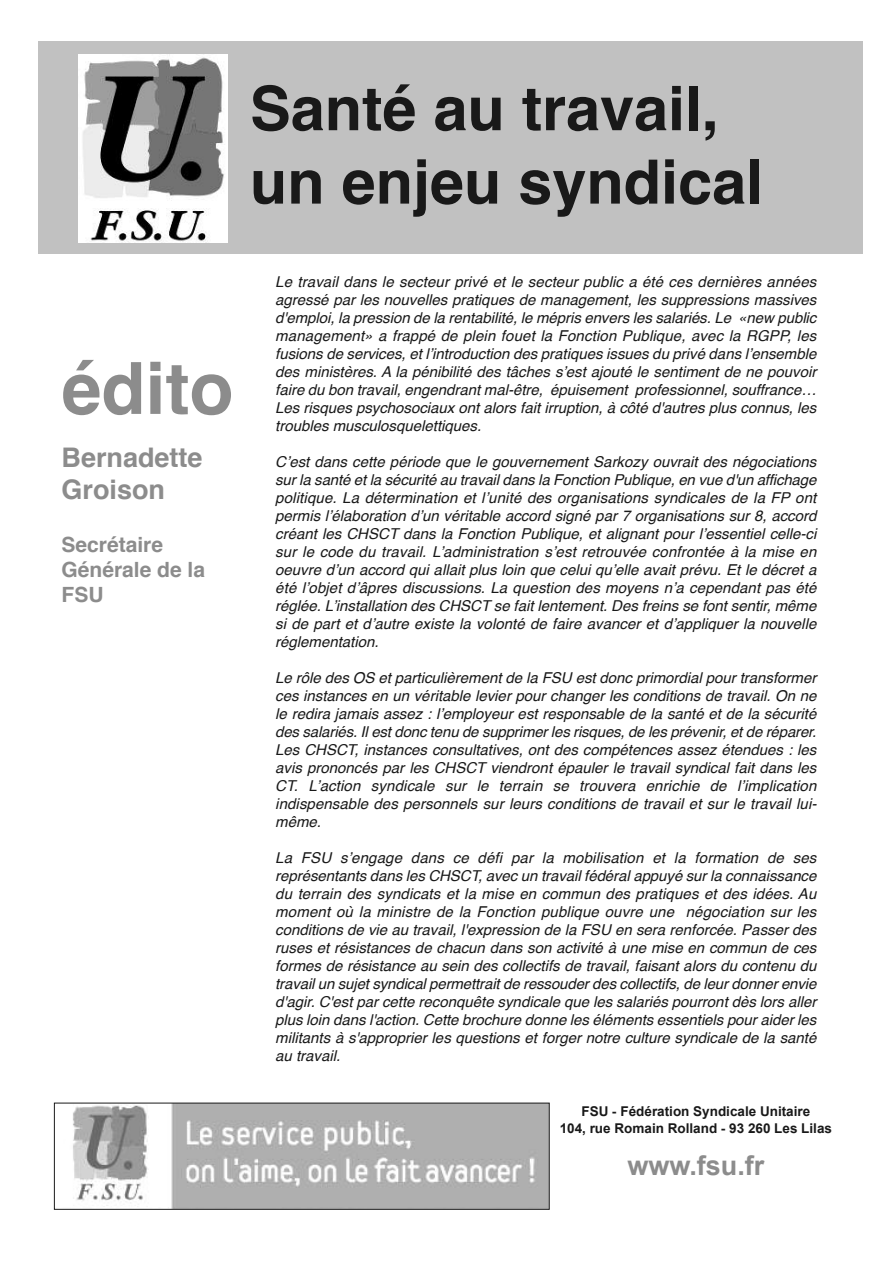
<style>
.page{position:relative;width:893px;height:1263px;background:#fff}
.page>*{position:absolute;margin:0;border:0;box-sizing:border-box;transform-origin:0 0}
.t1{font:700 72px "Helvetica";color:#8c8c8c}
.t2{font:700 61.2px/73.3px "Helvetica";color:#191919}
.t3{font:700 27px/32.4px "Helvetica";color:#8c8c8c}
.t4{font:700 27px "Arial";color:#8c8c8c}
.t5{font:700 21px/25.2px "Helvetica";color:#8c8c8c}
.t6{font:italic 15px/18px "Helvetica";color:#191919;text-align:justify}
.t7{font:700 13.5px/16.2px "Arial";color:#191919;text-align:center}
</style>
<div class="page">
<div style="left:38px;top:42px;width:825px;height:212px;background:#c1c1c1"></div>
<img style="left:78px;top:54px;width:149px;height:188px">
<img style="left:73px;top:1105px;width:475px;height:103px">
<div style="left:54px;top:1103px;width:496px;height:107px;border:1px solid #191919"></div>
<h2 class="t2" style="left:250px;top:77px;width:515px">Santé au travail, un enjeu syndical</h2>
<h1 class="t1" style="left:61px;top:358px;width:173px">édito</h1>
<h3 class="t3" style="left:61px;top:443px;width:143px">Bernadette<br>Groison</h3>
<h3 class="t5" style="left:61px;top:534px;width:145px">Secrétaire<br>Générale de la<br>FSU</h3>
<p class="t6" style="left:275px;top:274px;width:543px">Le travail dans le secteur privé et le secteur public a été ces dernières années agressé par les nouvelles pratiques de management, les suppressions massives d'emploi, la pression de la rentabilité, le mépris envers les salariés. Le «new public management» a frappé de plein fouet la Fonction Publique, avec la RGPP, les fusions de services, et l’introduction des pratiques issues du privé dans l’ensemble des ministères. A la pénibilité des tâches s’est ajouté le sentiment de ne pouvoir faire du bon travail, engendrant mal-être, épuisement professionnel, souffrance… Les risques psychosociaux ont alors fait irruption, à côté d'autres plus connus, les troubles musculosquelettiques.</p>
<p class="t6" style="left:275px;top:454px;width:543px">C’est dans cette période que le gouvernement Sarkozy ouvrait des négociations sur la santé et la sécurité au travail dans la Fonction Publique, en vue d'un affichage politique. La détermination et l’unité des organisations syndicales de la FP ont permis l’élaboration d’un véritable accord signé par 7 organisations sur 8, accord créant les CHSCT dans la Fonction Publique, et alignant pour l’essentiel celle-ci sur le code du travail. L’administration s’est retrouvée confrontée à la mise en oeuvre d’un accord qui allait plus loin que celui qu’elle avait prévu. Et le décret a été l’objet d’âpres discussions. La question des moyens n’a cependant pas été réglée. L’installation des CHSCT se fait lentement. Des freins se font sentir, même si de part et d’autre existe la volonté de faire avancer et d’appliquer la nouvelle réglementation.</p>
<p class="t6" style="left:275px;top:670px;width:543px">Le rôle des OS et particulièrement de la FSU est donc primordial pour transformer ces instances en un véritable levier pour changer les conditions de travail. On ne le redira jamais assez : l’employeur est responsable de la santé et de la sécurité des salariés. Il est donc tenu de supprimer les risques, de les prévenir, et de réparer.<br>Les CHSCT, instances consultatives, ont des compétences assez étendues : les avis prononcés par les CHSCT viendront épauler le travail syndical fait dans les CT. L’action syndicale sur le terrain se trouvera enrichie de l’implication indispensable des personnels sur leurs conditions de travail et sur le travail lui&shy;même.</p>
<p class="t6" style="left:275px;top:850px;width:543px">La FSU s’engage dans ce défi par la mobilisation et la formation de ses représentants dans les CHSCT, avec un travail fédéral appuyé sur la connaissance du terrain des syndicats et la mise en commun des pratiques et des idées. Au moment où la ministre de la Fonction publique ouvre une négociation sur les conditions de vie au travail, l'expression de la FSU en sera renforcée. Passer des ruses et résistances de chacun dans son activité à une mise en commun de ces formes de résistance au sein des collectifs de travail, faisant alors du contenu du travail un sujet syndical permettrait de ressouder des collectifs, de leur donner envie d'agir. C'est par cette reconquête syndicale que les salariés pourront dès lors aller plus loin dans l'action. Cette brochure donne les éléments essentiels pour aider les militants à s'approprier les questions et forger notre culture syndicale de la santé au travail.</p>
<p class="t7" style="left:560px;top:1104px;width:274px">FSU - Fédération Syndicale Unitaire<br>104, rue Romain Rolland - 93 260 Les Lilas</p>
<h3 class="t4" style="left:627px;top:1150px;width:138px">www.fsu.fr</h3>
</div>
